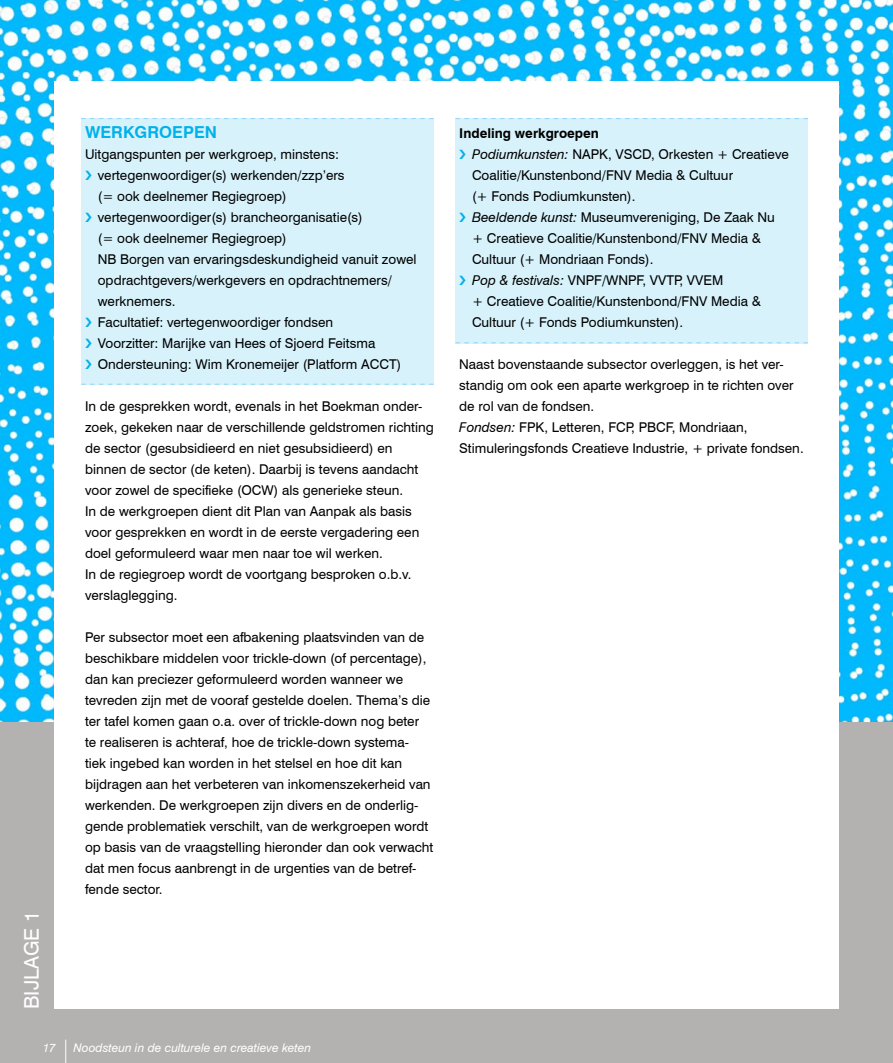
<style>
.page{position:relative;width:893px;height:1063px;background:#fff}
.page>*{position:absolute;margin:0;border:0;box-sizing:border-box;transform-origin:0 0}
.t1{font:20.25px "Swiss 721 BT";color:#fff}
.t2{font:700 16.5px "Swiss 721 BT";color:#00b1eb}
.t3{font:13.5px/21px "Swiss 721 BT";color:#000}
.t4{font:italic 12px "Swiss 721 BT";color:#fff}
.s1{font-weight:700}
.s2{font-style:italic}
</style>
<div class="page">
<img style="left:0;top:0;width:893px;height:723px">
<div style="left:0;top:723px;width:893px;height:340px;background:#b4b1b1"></div>
<div style="left:54px;top:82px;width:785px;height:927px;background:#fff"></div>
<svg style="left:65px;top:1040px;width:1px;height:23px"></svg>
<div style="left:455px;top:118px;width:353px;height:225px;background:#d7f2fb"></div>
<div style="left:81px;top:118px;width:352px;height:267px;background:#d7f2fb"></div>
<h1 class="t1" style="left:19px;top:1009px;width:99px;rotate:-90deg">BIJLAGE 1</h1>
<p class="t2" style="left:85px;top:122px;width:133px">WERKGROEPEN</p>
<p class="t3" style="left:98px;top:144px;width:320px;text-indent:-13px">Uitgangspunten per werkgroep, minstens: vertegenwoordiger(s) werkenden/zzp’ers<br>(= ook deelnemer Regiegroep) vertegenwoordiger(s) brancheorganisatie(s)<br>(= ook deelnemer Regiegroep)<br>NB Borgen van ervaringsdeskundigheid vanuit zowel opdrachtgevers/werkgevers en opdrachtnemers/ werknemers.<br>Facultatief: vertegenwoordiger fondsen<br>Voorzitter: Marijke van Hees of Sjoerd Feitsma Ondersteuning: Wim Kronemeijer (Platform ACCT)</p>
<p class="t3" style="left:85px;top:396px;width:350px">In de gesprekken wordt, evenals in het Boekman onder&shy;zoek, gekeken naar de verschillende geldstromen richting de sector (gesubsidieerd en niet gesubsidieerd) en binnen de sector (de keten). Daarbij is tevens aandacht voor zowel de specifieke (OCW) als generieke steun.<br>In de werkgroepen dient dit Plan van Aanpak als basis voor gesprekken en wordt in de eerste vergadering een doel geformuleerd waar men naar toe wil werken.<br>In de regiegroep wordt de voortgang besproken o.b.v. verslaglegging.</p>
<p class="t3" style="left:85px;top:627px;width:350px">Per subsector moet een afbakening plaatsvinden van de beschikbare middelen voor trickle-down (of percentage), dan kan preciezer geformuleerd worden wanneer we tevreden zijn met de vooraf gestelde doelen. Thema’s die ter tafel komen gaan o.a. over of trickle-down nog beter te realiseren is achteraf, hoe de trickle-down systema&shy;tiek ingebed kan worden in het stelsel en hoe dit kan bijdragen aan het verbeteren van inkomenszekerheid van werkenden. De werkgroepen zijn divers en de onderlig&shy;gende problematiek verschilt, van de werkgroepen wordt op basis van de vraagstelling hieronder dan ook verwacht dat men focus aanbrengt in de urgenties van de betref&shy;fende sector.</p>
<p class="t4" style="left:43px;top:1040px;width:15px">17</p>
<p class="t4" style="left:73px;top:1040px;width:239px">Noodsteun in de culturele en creatieve keten</p>
<p class="t3" style="left:472px;top:123px;width:318px;text-indent:-13px"><span class="s1">Indeling werkgroepen<br></span><span class="s2">Podiumkunsten:</span> NAPK, VSCD, Orkesten + Creatieve Coalitie/Kunstenbond/FNV Media &amp; Cultuur<br>(+ Fonds Podiumkunsten).<br><span class="s2">Beeldende kunst:</span> Museumvereniging, De Zaak Nu + Creatieve Coalitie/Kunstenbond/FNV Media &amp; Cultuur (+ Mondriaan Fonds).<br><span class="s2">Pop &amp; festivals:</span> VNPF/WNPF, VVTP, VVEM<br>+ Creatieve Coalitie/Kunstenbond/FNV Media &amp; Cultuur (+ Fonds Podiumkunsten).</p>
<p class="t3" style="left:459px;top:354px;width:346px">Naast bovenstaande subsector overleggen, is het ver&shy;standig om ook een aparte werkgroep in te richten over de rol van de fondsen.<br><span class="s2">Fondsen:</span> FPK, Letteren, FCP, PBCF, Mondriaan, Stimuleringsfonds Creatieve Industrie, + private fondsen.</p>
</div>
